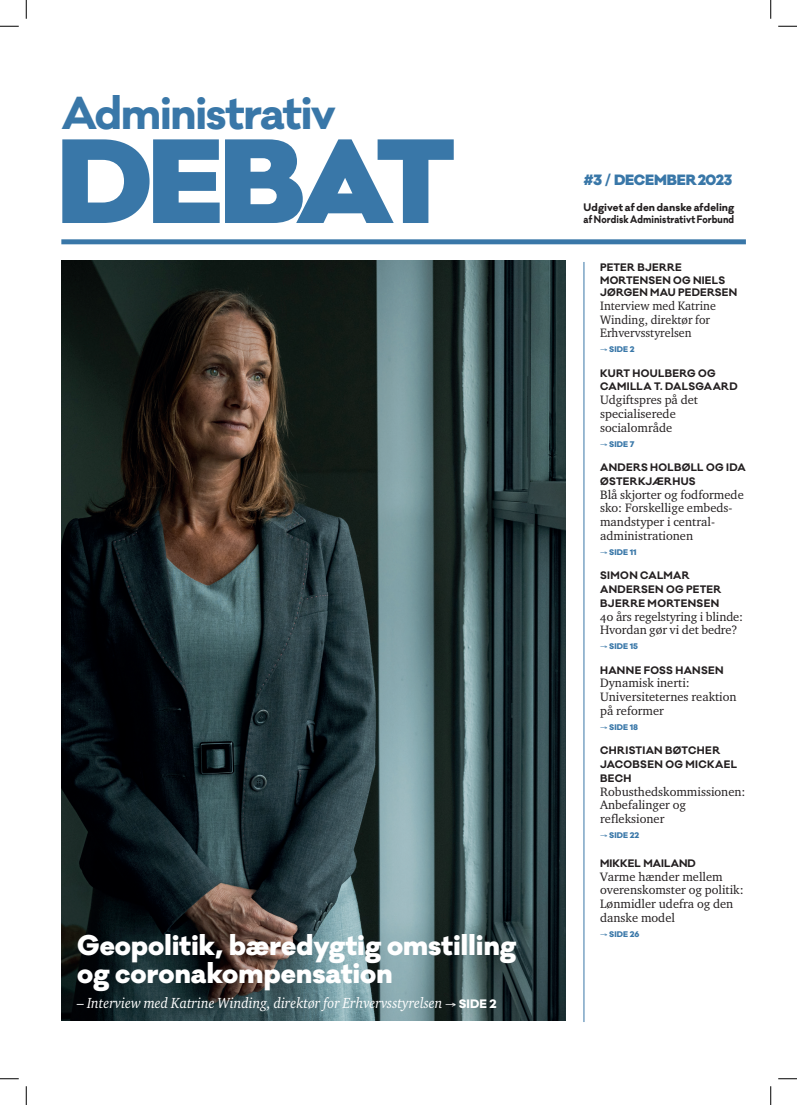
<style>
.page{position:relative;width:797px;height:1105px;background:#fff}
.page>*{position:absolute;margin:0;border:0;box-sizing:border-box;transform-origin:0 0}
.t1{font:900 110px "Galano Classic";letter-spacing:-.06em;color:#3977a8;scale:1.05 1}
.t2{font:700 42.5px "Galano Classic";letter-spacing:-.04em;color:#3977a8}
.t3{font:800 26.25px/27.5px "Galano Classic";letter-spacing:-.005em;color:#fff}
.t4{font:italic 15px "Charter Os FITC";color:#fff;scale:.92 1}
.t5{font:900 13.75px "Galano Classic";letter-spacing:-.02em;color:#3977a8}
.t6{font:12.5px/13.8px "Charter Os FITC";color:#231f20}
.t7{font:12.5px/13.8px "Charter Os FITC";color:#231f20;scale:.96 1}
.t8{font:700 10px/13.8px "Galano Classic";letter-spacing:.025em;color:#231f20}
.t9{font:800 7.5px "Galano Classic";letter-spacing:.01em;color:#3977a8}
.s1{font-family:"Galano Classic";font-weight:800;font-style:normal;font-size:11.25px}
</style>
<div class="page">
<hr style="left:583px;top:262px;width:1px;height:760px;background:#3977a8">
<div style="left:61px;top:239px;width:685px;height:5px;background:#3977a8"></div>
<img style="left:62px;top:260px;width:503px;height:760px">
<svg style="left:0;top:25px;width:19px;height:2px"></svg>
<svg style="left:778px;top:25px;width:19px;height:2px"></svg>
<svg style="left:0;top:1078px;width:19px;height:1px"></svg>
<svg style="left:778px;top:1078px;width:19px;height:1px"></svg>
<svg style="left:25px;top:0;width:2px;height:19px"></svg>
<svg style="left:25px;top:1086px;width:2px;height:19px"></svg>
<svg style="left:770px;top:0;width:1px;height:19px"></svg>
<svg style="left:770px;top:1086px;width:1px;height:19px"></svg>
<h2 class="t2" style="left:62px;top:85px;width:276px">Administrativ</h2>
<h1 class="t1" style="left:57px;top:106px;width:382px">DEBAT</h1>
<h3 class="t3" style="left:77px;top:932px;width:440px">Geopolitik, bæredygtig omstilling og coronakompensation</h3>
<p class="t4" style="left:77px;top:994px;width:457px">– Interview med Katrine Winding, direktør for Erhvervsstyrelsen → <span class="s1">SIDE 2</span></p>
<p class="t5" style="left:583px;top:170px;width:150px">#3 / DECEMBER 2023</p>
<p class="t8" style="left:583px;top:201px;width:152px;line-height:12.5px">Udgivet af den danske afdeling af Nordisk Administrativt Forbund</p>
<p class="t8" style="left:600px;top:261px;width:139px;line-height:12.5px">PETER BJERRE<br>MORTENSEN OG NIELS<br>JØRGEN MAU PEDERSEN</p>
<p class="t7" style="left:600px;top:298px;width:122px">Interview med Katrine<br>Winding, direktør for<br>Erhvervsstyrelsen</p>
<p class="t9" style="left:600px;top:344px;width:36px">→ SIDE 2</p>
<p class="t8" style="left:600px;top:366px;width:139px">KURT HOULBERG OG<br>CAMILLA T. DALSGAARD</p>
<p class="t6" style="left:600px;top:393px;width:99px">Udgiftspres på det specialiserede socialområde</p>
<p class="t9" style="left:600px;top:439px;width:36px">→ SIDE 7</p>
<p class="t8" style="left:600px;top:461px;width:147px">ANDERS HOLBØLL OG IDA<br>ØSTERKJÆRHUS</p>
<p class="t6" style="left:600px;top:487px;width:145px">Blå skjorter og fodformede sko: Forskellige embeds&shy;mandstyper i central&shy;administrationen</p>
<p class="t9" style="left:600px;top:547px;width:38px">→ SIDE 11</p>
<p class="t8" style="left:600px;top:569px;width:123px">SIMON CALMAR<br>ANDERSEN OG PETER<br>BJERRE MORTENSEN</p>
<p class="t6" style="left:600px;top:609px;width:145px">40 års regelstyring i blinde:<br>Hvordan gør vi det bedre?</p>
<p class="t9" style="left:600px;top:641px;width:39px">→ SIDE 15</p>
<p class="t8" style="left:600px;top:663px;width:125px">HANNE FOSS HANSEN</p>
<p class="t6" style="left:600px;top:676px;width:138px">Dynamisk inerti:<br>Universiteternes reaktion på reformer</p>
<p class="t9" style="left:600px;top:722px;width:39px">→ SIDE 18</p>
<p class="t8" style="left:600px;top:744px;width:138px">CHRISTIAN BØTCHER<br>JACOBSEN OG MICKAEL<br>BECH</p>
<p class="t6" style="left:600px;top:784px;width:147px">Robusthedskommissionen:<br>Anbefalinger og refleksioner</p>
<p class="t9" style="left:600px;top:830px;width:41px">→ SIDE 22</p>
<p class="t8" style="left:600px;top:856px;width:97px">MIKKEL MAILAND</p>
<p class="t6" style="left:600px;top:869px;width:145px">Varme hænder mellem overenskomster og politik:<br>Lønmidler udefra og den danske model</p>
<p class="t9" style="left:600px;top:929px;width:41px">→ SIDE 26</p>
</div>
